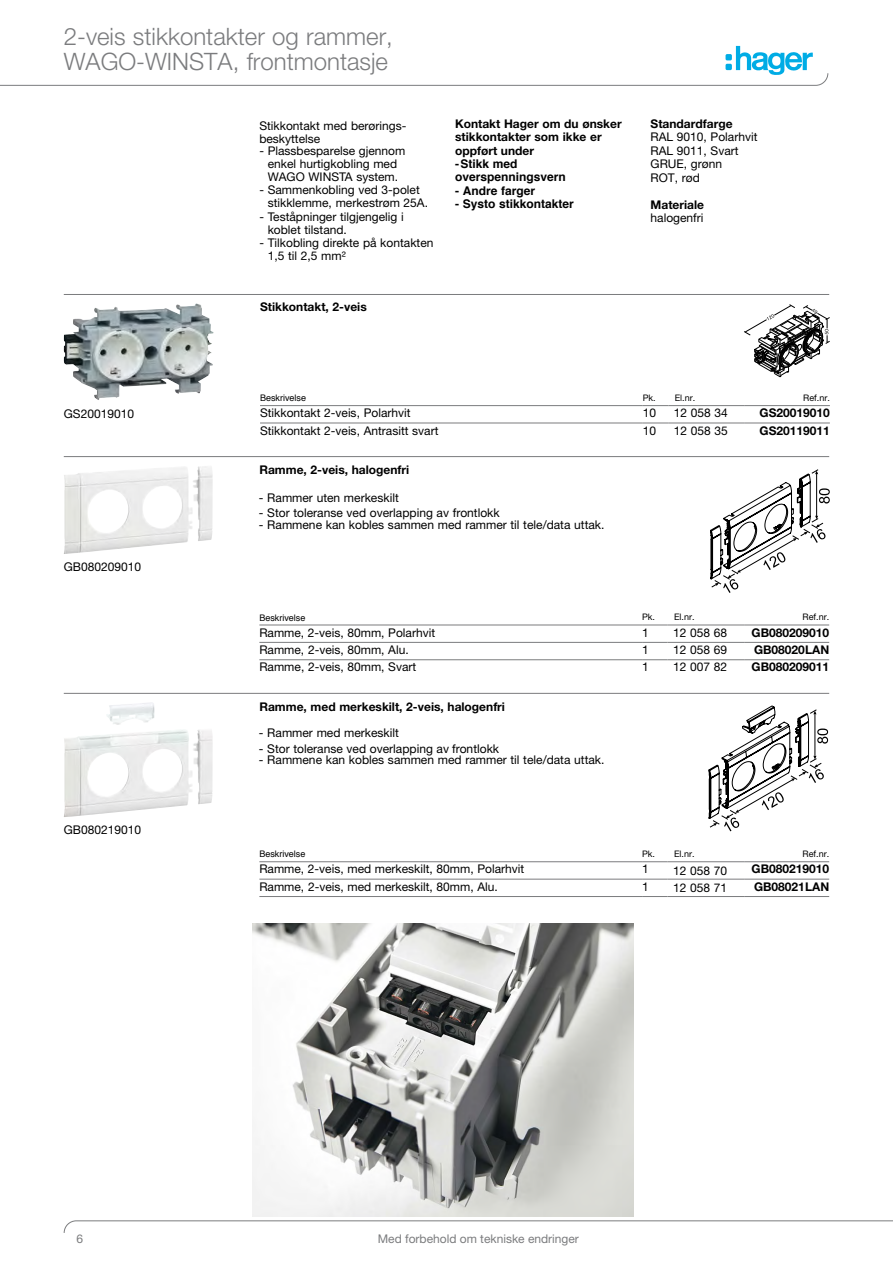
<style>
.page{position:relative;width:893px;height:1263px;background:#fff}
.page>*{position:absolute;margin:0;border:0;box-sizing:border-box;transform-origin:0 0}
.t1{font:300 24px/25.5px "Helvetica Neue LT Pro";color:#7b7c7e}
.t2{font:12px/13.5px "Helvetica Neue LT Pro";color:#000}
.t3{font:700 12px/13.5px "Helvetica Neue LT Pro";color:#000}
.t4{font:700 12px/13.4px "Helvetica";color:#000}
.t5{font:12px "Helvetica Neue LT Pro";color:#7b7c7e}
.t6{font:12px "Helvetica Neue LT";color:#000}
.t7{font:9px "Helvetica Neue LT Pro";color:#000}
.t8{font:9px "Helvetica";color:#000}
.s1{font-family:"Helvetica Neue"}
.s2{font-style:inherit}
</style>
<div class="page">
<svg style="left:64px;top:1220px;width:829px;height:13px"></svg>
<hr style="left:64px;top:294px;width:765px;height:1px;background:#7b7c7e">
<img style="left:64px;top:304px;width:132px;height:48px">
<hr style="left:64px;top:693px;width:765px;height:1px;background:#7b7c7e">
<hr style="left:259px;top:861px;width:383px;height:1px;background:#7b7c7e">
<hr style="left:744px;top:861px;width:85px;height:1px;background:#7b7c7e">
<hr style="left:259px;top:879px;width:383px;height:1px;background:#7b7c7e">
<hr style="left:744px;top:879px;width:85px;height:1px;background:#7b7c7e">
<hr style="left:259px;top:896px;width:383px;height:1px;background:#7b7c7e">
<svg style="left:642px;top:861px;width:102px;height:36px"></svg>
<hr style="left:668px;top:896px;width:76px;height:1px;background:#7b7c7e">
<hr style="left:744px;top:896px;width:85px;height:1px;background:#7b7c7e">
<img style="left:106px;top:702px;width:93px;height:102px">
<svg style="left:709px;top:706px;width:119px;height:125px"></svg>
<img style="left:64px;top:466px;width:149px;height:88px">
<svg style="left:744px;top:624px;width:85px;height:37px"></svg>
<hr style="left:259px;top:625px;width:383px;height:1px;background:#7b7c7e">
<svg style="left:642px;top:625px;width:26px;height:1px"></svg>
<hr style="left:668px;top:625px;width:76px;height:1px;background:#7b7c7e">
<hr style="left:744px;top:625px;width:85px;height:1px;background:#7b7c7e">
<hr style="left:259px;top:642px;width:383px;height:1px;background:#7b7c7e">
<svg style="left:642px;top:642px;width:26px;height:1px"></svg>
<hr style="left:668px;top:642px;width:76px;height:1px;background:#7b7c7e">
<hr style="left:744px;top:642px;width:85px;height:1px;background:#7b7c7e">
<hr style="left:259px;top:659px;width:383px;height:1px;background:#7b7c7e">
<svg style="left:642px;top:659px;width:26px;height:1px"></svg>
<hr style="left:668px;top:659px;width:76px;height:1px;background:#7b7c7e">
<hr style="left:744px;top:659px;width:85px;height:1px;background:#7b7c7e">
<svg style="left:710px;top:469px;width:120px;height:124px"></svg>
<hr style="left:64px;top:456px;width:765px;height:1px;background:#7b7c7e">
<hr style="left:260px;top:405px;width:383px;height:1px;background:#7b7c7e">
<hr style="left:260px;top:423px;width:383px;height:1px;background:#7b7c7e">
<svg style="left:643px;top:405px;width:25px;height:1px"></svg>
<hr style="left:668px;top:405px;width:77px;height:1px;background:#7b7c7e">
<hr style="left:745px;top:405px;width:85px;height:1px;background:#7b7c7e">
<svg style="left:643px;top:423px;width:25px;height:1px"></svg>
<hr style="left:668px;top:423px;width:77px;height:1px;background:#7b7c7e">
<hr style="left:745px;top:423px;width:85px;height:1px;background:#7b7c7e">
<svg style="left:0;top:46px;width:828px;height:40px"></svg>
<div style="left:725px;top:54px;width:7px;height:6px;background:#00ace5;border-radius:2px"></div>
<div style="left:725px;top:64px;width:7px;height:6px;background:#00ace5;border-radius:2px"></div>
<img style="left:253px;top:924px;width:381px;height:292px">
<svg style="left:744px;top:304px;width:86px;height:73px"></svg>
<h1 class="t1" style="left:64px;top:23px;width:331px">2-veis stikkontakter og rammer,<br>WAGO-WINSTA, frontmontasje</h1>
<p class="t2" style="left:259px;top:118px;width:148px">Stikkontakt med berørings&shy;b<span class="s1">e</span>skyttelse</p>
<p class="t2" style="left:259px;top:144px;width:148px;text-align:center">- Plassbesparelse gjennom enkel hurtigkobling med<br>WAGO WINSTA system.</p>
<p class="t2" style="left:268px;top:184px;width:162px;line-height:12.8px;text-indent:-8px">- Sammenkobling ved 3-polet stikklemme, merkestrøm 25A.</p>
<p class="t2" style="left:268px;top:210px;width:138px;line-height:12.8px;text-indent:-8px">- Teståpninger tilgjengelig i koblet tilstand.</p>
<p class="t2" style="left:268px;top:236px;width:167px;text-indent:-8px">- Tilkobling direkte på kontakten<br>1,5 til 2,5 mm²</p>
<p class="t3" style="left:260px;top:300px;width:108px">Stikkontakt, 2-veis</p>
<p class="t3" style="left:455px;top:116px;width:168px">Kontakt Hager om du ønsker stikkontakter som ikke er oppført under</p>
<p class="t4" style="left:455px;top:157px;width:112px">-Stikk med overspenningsvern</p>
<p class="t4" style="left:455px;top:184px;width:82px">- Andre farger</p>
<p class="t4" style="left:455px;top:197px;width:120px">- Syst<span class="s2">o</span> stikkontakter</p>
<p class="t3" style="left:651px;top:116px;width:84px">Standardfarge</p>
<p class="t2" style="left:651px;top:130px;width:108px">RAL 9010, Polarhvit<br>RAL 9011, Svart<br>GRUE, grønn<br>ROT, rød</p>
<p class="t3" style="left:651px;top:197px;width:55px">Materiale</p>
<p class="t2" style="left:651px;top:211px;width:54px">halogenfri</p>
<p class="t6" style="left:64px;top:407px;width:72px">GS20019010</p>
<p class="t2" style="left:64px;top:560px;width:79px">GB080209010</p>
<p class="t2" style="left:64px;top:823px;width:79px">GB080219010</p>
<p class="t8" style="left:260px;top:391px;width:48px">Beskrivelse</p>
<p class="t7" style="left:643px;top:392px;width:54px">Pk. El.nr.</p>
<p class="t7" style="left:803px;top:392px;width:28px">Ref.nr.</p>
<p class="t2" style="left:260px;top:406px;width:152px">Stikkontakt 2-veis, Polarhvit</p>
<p class="t2" style="left:643px;top:406px;width:15px">10</p>
<p class="t2" style="left:674px;top:406px;width:56px">12 058 34</p>
<p class="t3" style="left:760px;top:406px;width:72px">GS20019010</p>
<p class="t2" style="left:260px;top:423px;width:180px">Stikkontakt 2-veis, Antrasitt svart</p>
<p class="t2" style="left:643px;top:423px;width:15px">10</p>
<p class="t2" style="left:674px;top:423px;width:56px">12 058 35</p>
<p class="t3" style="left:760px;top:423px;width:72px">GS20119011</p>
<p class="t3" style="left:259px;top:463px;width:151px">Ramme, 2-veis, halogenfri</p>
<p class="t2" style="left:259px;top:491px;width:141px">- Rammer uten merkeskilt</p>
<p class="t2" style="left:259px;top:506px;width:242px">- Stor toleranse ved overlapping av <span class="s1">frontlokk</span></p>
<p class="t2" style="left:259px;top:518px;width:347px">- Rammene kan kobles sammen med rammer til tele/data uttak.</p>
<p class="t8" style="left:259px;top:610px;width:48px">Beskrivelse</p>
<p class="t7" style="left:642px;top:612px;width:54px">Pk. El.nr.</p>
<p class="t7" style="left:802px;top:612px;width:28px">Ref.nr.</p>
<p class="t2" style="left:259px;top:625px;width:177px">Ramme, 2-veis, 80mm, Polarhvit</p>
<p class="t2" style="left:642px;top:625px;width:8px">1</p>
<p class="t2" style="left:673px;top:625px;width:56px">12 058 68</p>
<p class="t3" style="left:752px;top:625px;width:79px">GB080209010</p>
<p class="t2" style="left:259px;top:643px;width:151px">Ramme, 2-veis, 80mm, Alu.</p>
<p class="t2" style="left:642px;top:643px;width:8px">1</p>
<p class="t2" style="left:673px;top:643px;width:56px">12 058 69</p>
<p class="t3" style="left:754px;top:643px;width:77px">GB08020LAN</p>
<p class="t2" style="left:259px;top:660px;width:158px">Ramme, 2-veis, 80mm, Svart</p>
<p class="t2" style="left:642px;top:660px;width:8px">1</p>
<p class="t2" style="left:673px;top:660px;width:56px">12 007 82</p>
<p class="t3" style="left:752px;top:660px;width:79px">GB080209011</p>
<p class="t3" style="left:259px;top:699px;width:247px">Ramme, med merkeskilt, 2-veis, halogenfri</p>
<p class="t2" style="left:259px;top:726px;width:142px">- Rammer med merkeskilt</p>
<p class="t2" style="left:259px;top:741px;width:242px">- Stor toleranse ved overlapping av <span class="s1">frontl</span>okk</p>
<p class="t2" style="left:259px;top:753px;width:347px">- Rammene kan kobles sammen med rammer til tele/data uttak.</p>
<p class="t8" style="left:259px;top:847px;width:48px">Beskrivelse</p>
<p class="t7" style="left:642px;top:848px;width:54px">Pk. El.nr.</p>
<p class="t7" style="left:802px;top:848px;width:28px">Ref.nr.</p>
<p class="t2" style="left:259px;top:862px;width:266px">Ramme, 2-veis, med merkeskilt, 80mm, Polarhvit</p>
<p class="t2" style="left:642px;top:862px;width:8px">1</p>
<p class="t2" style="left:673px;top:863px;width:56px">12 058 70</p>
<p class="t3" style="left:752px;top:862px;width:79px">GB080219010</p>
<p class="t2" style="left:259px;top:879px;width:240px">Ramme, 2-veis, med merkeskilt, 80mm, Alu.</p>
<p class="t2" style="left:642px;top:879px;width:8px">1</p>
<p class="t2" style="left:673px;top:881px;width:56px">12 058 71</p>
<p class="t3" style="left:754px;top:879px;width:77px">GB08021LAN</p>
<p class="t5" style="left:77px;top:1232px;width:8px">6</p>
<p class="t5" style="left:378px;top:1232px;width:203px">Med forbehold om tekniske endringer</p>
</div>
